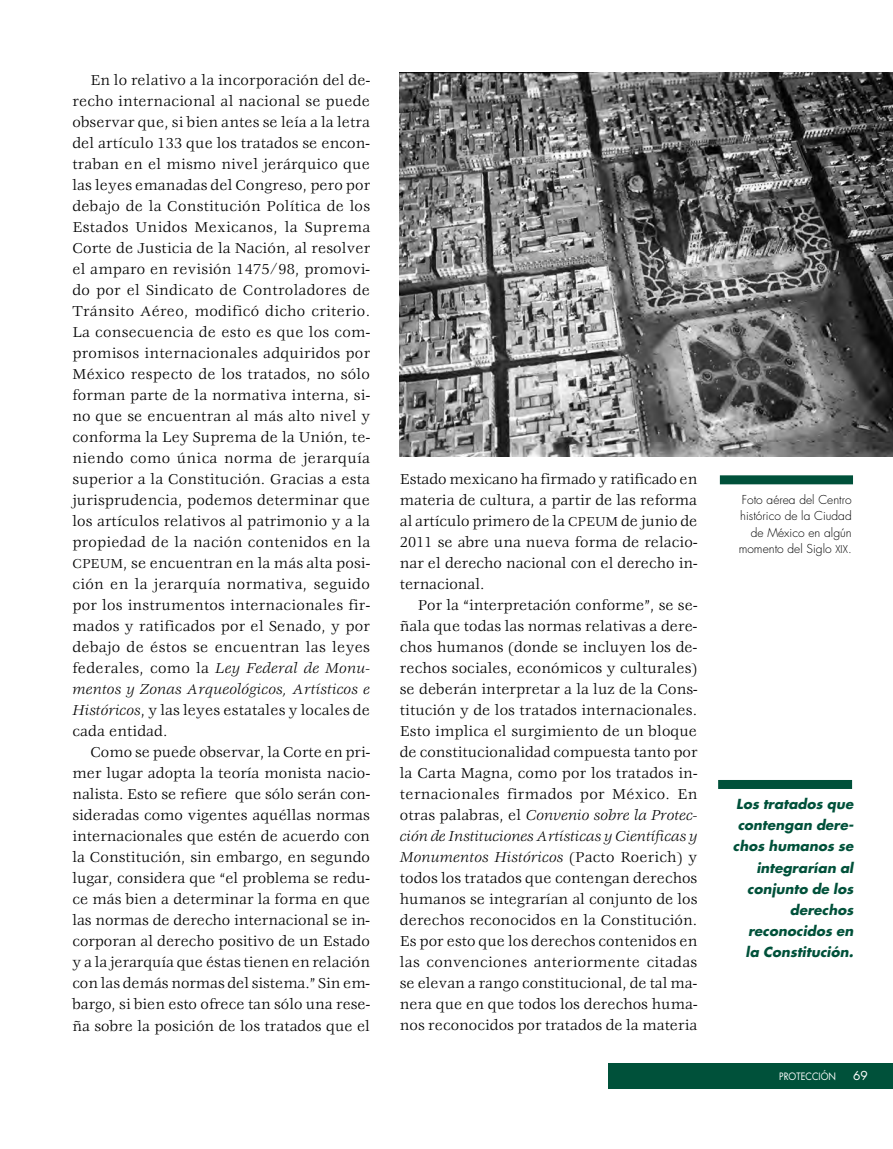
<style>
.page{position:relative;width:893px;height:1149px;background:#fff}
.page>*{position:absolute;margin:0;border:0;box-sizing:border-box;transform-origin:0 0}
.t1{font:15.75px/21px "Veljovic";letter-spacing:.005em;color:#000;text-align:justify}
.t2{font:italic 700 13.5px/21.1px "Futura";letter-spacing:.005em;color:#00513a;text-align:right}
.t3{font:300 12px/16.5px "Futura";color:#000;text-align:right}
.t4{font:12px "Futura";color:#fff}
.t5{font:9.9px "Futura";color:#fff;scale:.91 1}
.s1{font-size:14.25px}
.s2{font-style:italic}
.s3{font-size:10.5px}
</style>
<div class="page">
<div style="left:608px;top:1063px;width:285px;height:25px;background:#00513a"></div>
<div style="left:718px;top:779px;width:134px;height:9px;background:#00513a"></div>
<img style="left:400px;top:72px;width:493px;height:384px">
<div style="left:720px;top:475px;width:133px;height:9px;background:#00513a"></div>
<p class="t1" style="left:72px;top:70px;width:299px;text-indent:18px">En lo relativo a la incorporación del de&shy;recho internacional al nacional se puede observar que, si bien antes se leía a la letra del artículo 133 que los tratados se encon&shy;traban en el mismo nivel jerárquico que las leyes emanadas del Congreso, pero por debajo de la Constitución Política de los Estados Unidos Mexicanos, la Suprema Corte de Justicia de la Nación, al resolver el amparo en revisión 1475/98, promovi&shy;do por el Sindicato de Controladores de Tránsito Aéreo, modificó dicho criterio.<br>La consecuencia de esto es que los com&shy;promisos internacionales adquiridos por México respecto de los tratados, no sólo forman parte de la normativa interna, si&shy;no que se encuentran al más alto nivel y conforma la Ley Suprema de la Unión, te&shy;niendo como única norma de jerarquía superior a la Constitución. Gracias a esta jurisprudencia, podemos determinar que los artículos relativos al patrimonio y a la propiedad de la nación contenidos en la <span class="s1">CPEUM</span>, se encuentran en la más alta posi&shy;ción en la jerarquía normativa, seguido por los instrumentos internacionales fir&shy;mados y ratificados por el Senado, y por debajo de éstos se encuentran las leyes federales, como la <span class="s2">Ley Federal de Monu&shy;mentos y Zonas Arqueológicos, Artísticos e Históricos</span>, y las leyes estatales y locales de cada entidad.</p>
<p class="t1" style="left:72px;top:742px;width:299px;text-indent:18px">Como se puede observar, la Corte en pri&shy;mer lugar adopta la teoría monista nacio&shy;nalista. Esto se refiere que sólo serán con&shy;sideradas como vigentes aquéllas normas internacionales que estén de acuerdo con la Constitución, sin embargo, en segundo lugar, considera que “el problema se redu&shy;ce más bien a determinar la forma en que las normas de derecho internacional se in&shy;corporan al derecho positivo de un Estado y a la jerarquía que éstas tienen en relación con las demás normas del sistema.” Sin em&shy;bargo, si bien esto ofrece tan sólo una rese&shy;ña sobre la posición de los tratados que el</p>
<p class="t1" style="left:400px;top:469px;width:299px">Estado mexicano ha firmado y ratificado en materia de cultura, a partir de las reforma al artículo primero de la <span class="s1">CPEUM</span> de junio de 2011 se abre una nueva forma de relacio&shy;nar el derecho nacional con el derecho in&shy;ternacional.</p>
<p class="t1" style="left:400px;top:595px;width:299px;text-indent:18px">Por la “interpretación conforme”, se se&shy;ñala que todas las normas relativas a dere&shy;chos humanos (donde se incluyen los de&shy;rechos sociales, económicos y culturales) se deberán interpretar a la luz de la Cons&shy;titución y de los tratados internacionales.<br>Esto implica el surgimiento de un bloque de constitucionalidad compuesta tanto por la Carta Magna, como por los tratados in&shy;ternacionales firmados por México. En otras palabras, el <span class="s2">Convenio sobre la Protec&shy;ción de Instituciones Artísticas y Científicas y Monumentos Históricos</span> (Pacto Roerich) y todos los tratados que contengan derechos humanos se integrarían al conjunto de los derechos reconocidos en la Constitución.<br>Es por esto que los derechos contenidos en las convenciones anteriormente citadas se elevan a rango constitucional, de tal ma&shy;nera que en que todos los derechos huma&shy;nos reconocidos por tratados de la materia</p>
<p class="t3" style="left:739px;top:491px;width:115px">Foto aérea del Centro histórico de la Ciudad de México en algún momento del Siglo <span class="s3">XIX</span>.</p>
<p class="t2" style="left:733px;top:792px;width:122px">Los tratados que contengan dere&shy;chos humanos se integrarían al conjunto de los derechos reconocidos en la Constitución.</p>
<p class="t5" style="left:779px;top:1068px;width:12px">PROTECCI</p>
<p class="t5" style="left:821px;top:1068px;width:15px">ÓN</p>
<p class="t4" style="left:853px;top:1066px;width:16px">69</p>
</div>
